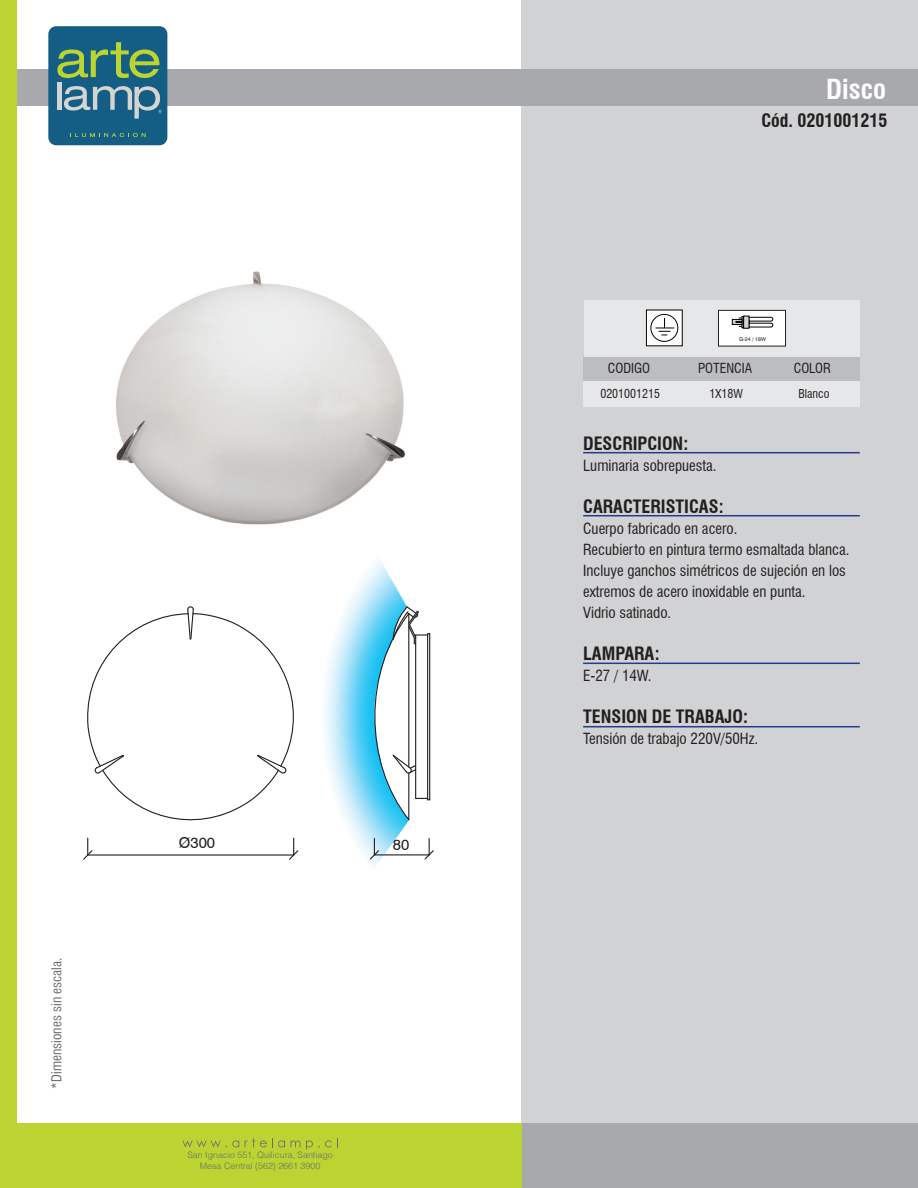
<style>
.page{position:relative;width:918px;height:1188px;background:#fff}
.page>*{position:absolute;margin:0;border:0;box-sizing:border-box;transform-origin:0 0}
.t1{font:700 condensed 27px "Swiss 721 BT";color:#fff}
.t2{font:700 condensed 18px "Swiss 721 BT";color:#231f20}
.t3{font:condensed 15px/21px "Swiss 721 BT";color:#231f20}
.t4{font:15px "Swiss 721 BT";color:#231f20}
.t5{font:condensed 13.5px "Swiss 721 BT";color:#6c6d70}
.t6{font:condensed 13.5px "Swiss 721 BT";color:#231f20}
.t7{font:condensed 12px "Swiss 721 BT";color:#231f20}
.t8{font:300 8.85px/10.6px "Helvetica";color:#6c6d70;text-align:center}
.t9{font:5.4px "Swiss 721 BT";color:#231f20}
</style>
<div class="page">
<div style="left:522px;top:0;width:396px;height:1126px;background:#d1d2d4"></div>
<div style="left:17px;top:69px;width:901px;height:37px;background:#a8a9ad"></div>
<div style="left:522px;top:1124px;width:396px;height:64px;background:#a8a9ad"></div>
<div style="left:0;top:1124px;width:522px;height:64px;background:#bbd431"></div>
<div style="left:0;top:0;width:16px;height:1188px;background:#bbd431"></div>
<div style="left:48px;top:26px;width:119px;height:119px;background:#145e86;border-radius:8px"></div>
<svg style="left:57px;top:42px;width:102px;height:36px"></svg>
<div style="left:57px;top:83px;width:5px;height:27px;background:#d4d5d1"></div>
<svg style="left:70px;top:133px;width:76px;height:4px"></svg>
<svg style="left:64px;top:86px;width:98px;height:33px"></svg>
<svg style="left:182px;top:1140px;width:57px;height:7px"></svg>
<svg style="left:245px;top:1138px;width:40px;height:9px"></svg>
<svg style="left:291px;top:1140px;width:9px;height:7px"></svg>
<svg style="left:306px;top:1138px;width:32px;height:12px"></svg>
<div style="left:583px;top:356px;width:277px;height:25px;background:#bcbdc0"></div>
<div style="left:583px;top:381px;width:277px;height:26px;background:#e6e7e9"></div>
<hr style="left:583px;top:515px;width:277px;height:1px;background:#283890">
<hr style="left:583px;top:663px;width:277px;height:1px;background:#283890">
<hr style="left:583px;top:452px;width:277px;height:1px;background:#283890">
<hr style="left:583px;top:726px;width:277px;height:1px;background:#283890">
<div style="left:584px;top:300px;width:276px;height:57px;background:#e6e7e9"></div>
<div style="left:646px;top:310px;width:36px;height:36px;background:#fff"></div>
<svg style="left:650px;top:314px;width:28px;height:28px"></svg>
<img style="left:116px;top:271px;width:290px;height:254px">
<svg style="left:83px;top:606px;width:216px;height:254px"></svg>
<svg style="left:324px;top:559px;width:110px;height:308px"></svg>
<div style="left:718px;top:310px;width:68px;height:36px;background:#fff;border:1px solid #231f20"></div>
<div style="left:732px;top:319px;width:10px;height:6px;border:1px solid #000002"></div>
<svg style="left:736px;top:316px;width:37px;height:12px"></svg>
<p class="t5" style="left:48px;top:1089px;width:133px;rotate:-90deg">*Dimensiones sin escala.</p>
<p class="t4" style="left:179px;top:833px;width:38px">Ø300</p>
<p class="t4" style="left:393px;top:835px;width:18px">80</p>
<p class="t8" style="left:188px;top:1150px;width:147px">San Ignacio 551, Quilicura, Santiago<br>Mesa Central (562) 2661 3900</p>
<h1 class="t1" style="left:826px;top:73px;width:61px">Disco</h1>
<p class="t2" style="left:761px;top:110px;width:128px">Cód. 0201001215</p>
<p class="t6" style="left:608px;top:360px;width:44px">CODIGO</p>
<p class="t7" style="left:600px;top:386px;width:61px">0201001215</p>
<p class="t9" style="left:739px;top:336px;width:28px">G-24 / 18W</p>
<p class="t6" style="left:698px;top:360px;width:56px">POTENCIA</p>
<p class="t7" style="left:710px;top:386px;width:35px">1X18W</p>
<p class="t6" style="left:794px;top:360px;width:39px">COLOR</p>
<p class="t7" style="left:798px;top:386px;width:33px">Blanco</p>
<p class="t2" style="left:583px;top:432px;width:107px">DESCRIPCION:</p>
<p class="t3" style="left:583px;top:455px;width:135px">Luminaria sobrepuesta.</p>
<p class="t2" style="left:583px;top:495px;width:142px">CARACTERISTICAS:</p>
<p class="t3" style="left:583px;top:518px;width:268px">Cuerpo fabricado en acero.<br>Recubierto en pintura termo esmaltada blanca.<br>Incluye ganchos simétricos de sujeción en los extremos de acero inoxidable en punta.<br>Vidrio satinado.</p>
<p class="t2" style="left:583px;top:642px;width:78px">LAMPARA:</p>
<p class="t3" style="left:583px;top:665px;width:70px">E-27 / 14W.</p>
<p class="t2" style="left:583px;top:705px;width:166px">TENSION DE TRABAJO:</p>
<p class="t3" style="left:583px;top:728px;width:177px">Tensión de trabajo 220V/50Hz.</p>
</div>
